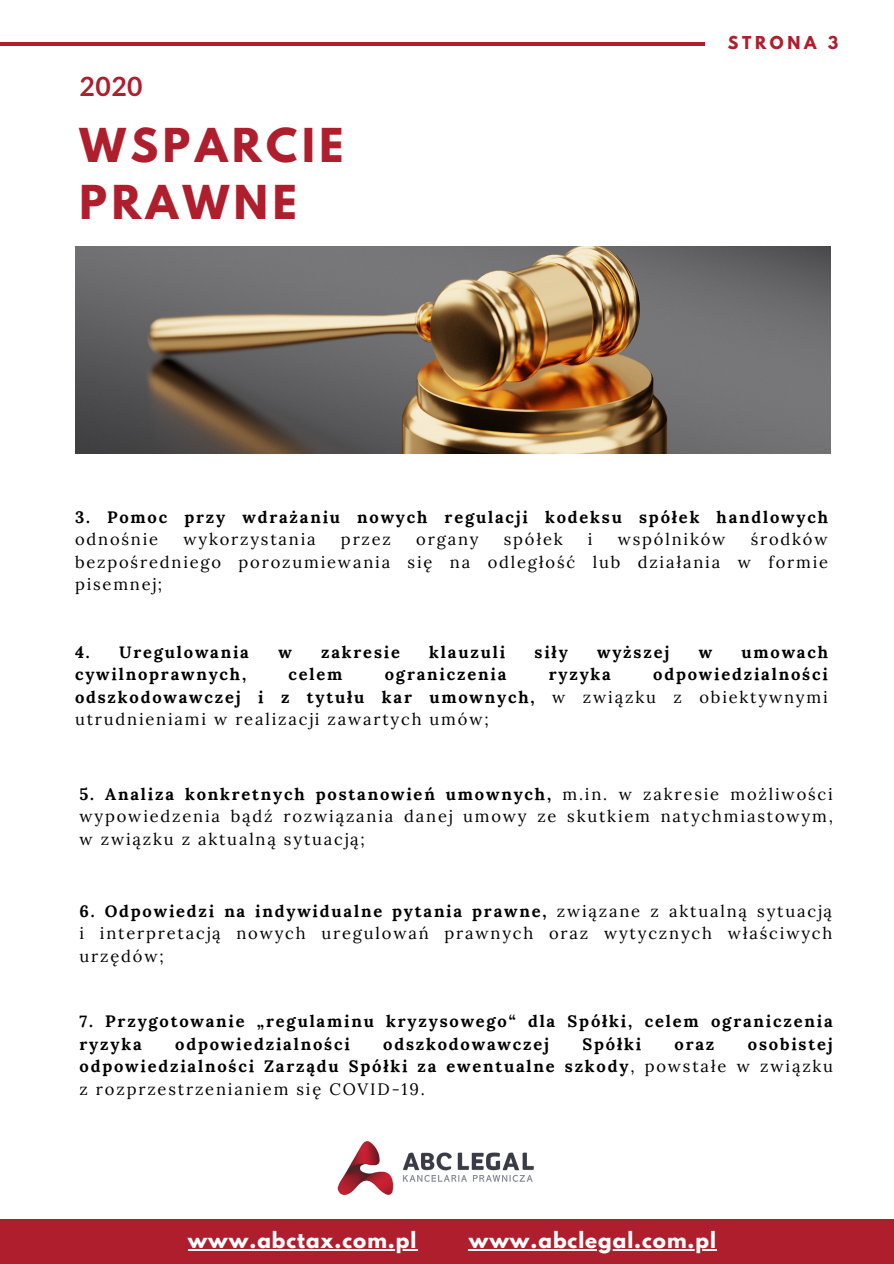
<style>
.page{position:relative;width:894px;height:1264px;background:#fff}
.page>*{position:absolute;margin:0;border:0;box-sizing:border-box;transform-origin:0 0}
.t1{font:700 41.4px/57.4px "League Spartan";letter-spacing:.11em;color:#af1e2d}
.t2{font:700 26.55px "Lato";color:#af1e2d}
.t3{font:700 19.8px "League Spartan";letter-spacing:.05em;color:#fff}
.t4{font:16.5px/22.5px "Lora";letter-spacing:.11em;color:#000;text-align:justify}
.t5{font:700 16.5px/22.5px "Lora";letter-spacing:.11em;color:#000}
.t6{font:700 15.75px "League Spartan";letter-spacing:.23em;color:#af1e2d}
.s1{font-weight:700}
.s2{font-weight:400}
</style>
<div class="page">
<div style="left:0;top:1219px;width:893px;height:44px;background:#af1e2d"></div>
<hr style="left:0;top:42px;width:704px;height:3px;background:#af1e2d">
<img style="left:75px;top:246px;width:754px;height:208px">
<img style="left:337px;top:1141px;width:197px;height:55px">
<hr style="left:188px;top:1249px;width:229px;height:1px;background:#fff">
<hr style="left:468px;top:1249px;width:248px;height:1px;background:#fff">
<h2 class="t2" style="left:80px;top:70px;width:65px">2020</h2>
<h1 class="t1" style="left:80px;top:122px;width:265px">WSPARCIE<br>PRAWNE</h1>
<p class="t6" style="left:727px;top:34px;width:112px">STRONA 3</p>
<p class="t5" style="left:75px;top:505px;width:754px">3. Pomoc przy wdrażaniu nowych regulacji kodeksu spółek handlowych</p>
<p class="t4" style="left:75px;top:528px;width:85px">odnośnie</p>
<p class="t4" style="left:183px;top:528px;width:134px">wykorzystania</p>
<p class="t4" style="left:341px;top:528px;width:52px">przez</p>
<p class="t4" style="left:416px;top:528px;width:64px">organy</p>
<p class="t4" style="left:503px;top:528px;width:60px">spółek</p>
<p class="t4" style="left:587px;top:528px;width:6px">i</p>
<p class="t4" style="left:617px;top:528px;width:109px">wspólników</p>
<p class="t4" style="left:75px;top:528px;width:754px;text-indent:675px">środków bezpośredniego porozumiewania się na odległość lub działania w formie pisemnej;</p>
<p class="t5" style="left:75px;top:640px;width:175px">4. Uregulowania</p>
<p class="t5" style="left:278px;top:640px;width:15px">w</p>
<p class="t5" style="left:321px;top:640px;width:80px">zakresie</p>
<p class="t5" style="left:429px;top:640px;width:77px">klauzuli</p>
<p class="t5" style="left:534px;top:640px;width:35px">siły</p>
<p class="t5" style="left:597px;top:640px;width:74px">wyższej</p>
<p class="t5" style="left:698px;top:640px;width:15px">w</p>
<p class="t5" style="left:741px;top:640px;width:88px">umowach</p>
<p class="t5" style="left:75px;top:663px;width:173px">cywilnoprawnych,</p>
<p class="t5" style="left:288px;top:663px;width:55px">celem</p>
<p class="t5" style="left:385px;top:663px;width:123px">ograniczenia</p>
<p class="t5" style="left:548px;top:663px;width:64px">ryzyka</p>
<p class="t4" style="left:75px;top:663px;width:754px;text-indent:578px"><span class="s1">odpowiedzialności odszkodowawczej i z tytułu kar umownych,</span> w związku z obiektywnymi utrudnieniami w realizacji zawartych umów;</p>
<p class="t4" style="left:80px;top:782px;width:754px"><span class="s1">5. Analiza konkretnych postanowień umownych,</span> m.in. w zakresie możliwości wypowiedzenia bądź rozwiązania danej umowy ze skutkiem natychmiastowym, w związku z aktualną sytuacją;</p>
<p class="t4" style="left:80px;top:899px;width:754px"><span class="s1">6. Odpowiedzi na indywidualne pytania prawne,</span> związane z aktualną sytuacją i interpretacją nowych uregulowań prawnych oraz wytycznych właściwych urzędów;</p>
<p class="t5" style="left:80px;top:1009px;width:754px">7. Przygotowanie „regulaminu kryzysowego“ dla Spółki, celem ograniczenia ryzyka</p>
<p class="t5" style="left:175px;top:1032px;width:176px">odpowiedzialności</p>
<p class="t5" style="left:383px;top:1032px;width:167px">odszkodowawczej</p>
<p class="t5" style="left:582px;top:1032px;width:60px">Spółki</p>
<p class="t5" style="left:674px;top:1032px;width:41px">oraz</p>
<p class="t5" style="left:80px;top:1032px;width:754px;text-align:justify;text-indent:668px">osobistej odpowiedzialności Zarządu Spółki za ewentualne szkody<span class="s2">, powstałe w związku z rozprzestrzenianiem się COVID-19.</span></p>
<p class="t3" style="left:188px;top:1230px;width:230px">www.abctax.com.pl</p>
<p class="t3" style="left:468px;top:1230px;width:248px">www.abclegal.com.pl</p>
</div>
